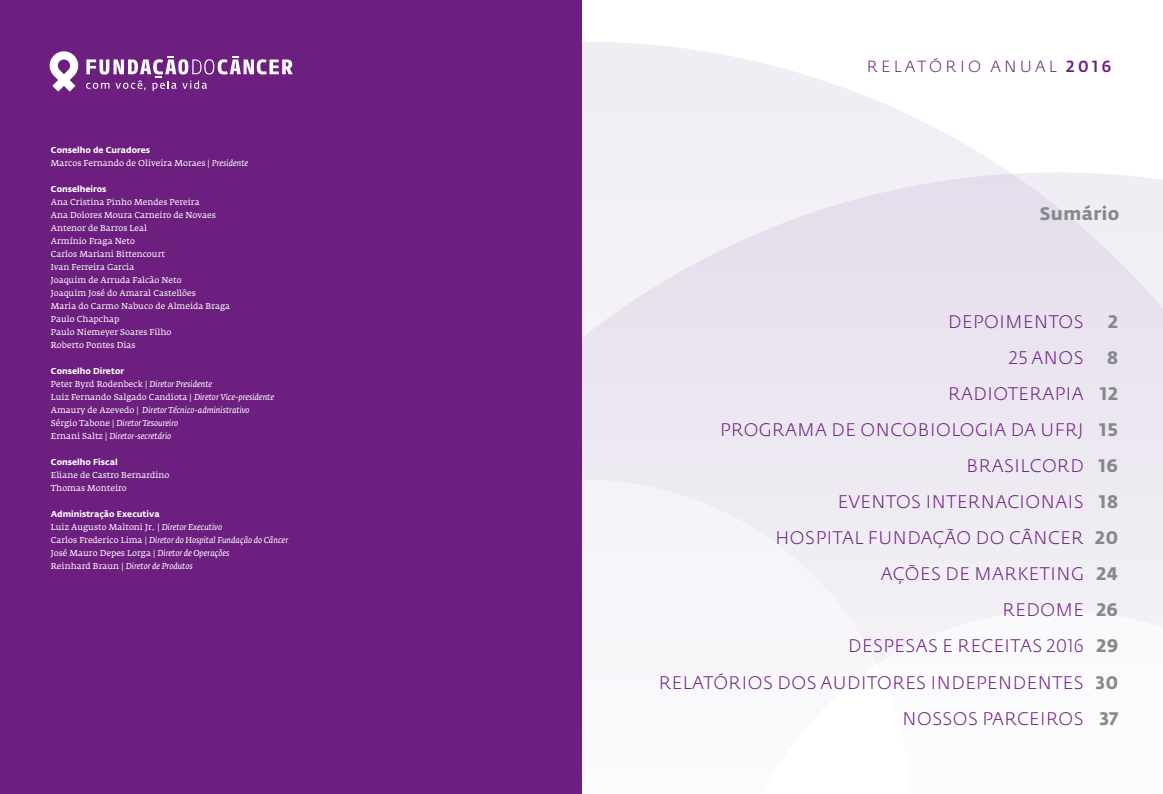
<style>
.page{position:relative;width:1163px;height:794px;background:#fff}
.page>*{position:absolute;margin:0;border:0;box-sizing:border-box;transform-origin:0 0}
.t1{font:300 18px/36px "Fedra Sans Std";letter-spacing:.035em;color:#6d1f80;text-align:right}
.t2{font:700 18px "Fedra Sans Std";color:#87888a}
.t3{font:300 16px "Fedra Sans Std";color:#6d1f80}
.t4{font:500 16px "Fedra Sans Std";color:#6d1f80}
.t5{font:8.5px/13px "Fedra Serif A";color:#fff}
.t6{font:italic 8.5px/13px "Fedra Serif A";color:#fff}
.t7{font:700 8.5px "Fedra Sans Std";color:#fff}
.s1{font-style:italic}
.s2{font-style:normal}
.s3{font-weight:700;color:#87888a}
</style>
<div class="page">
<svg style="left:581px;top:42px;width:581px;height:752px;fill:#f1eef5"></svg>
<div style="left:0;top:0;width:581px;height:794px;background:#6d1f80"></div>
<svg style="left:86px;top:56px;width:206px;height:35px"></svg>
<svg style="left:50px;top:51px;width:28px;height:41px"></svg>
<p class="t7" style="left:51px;top:145px;width:101px">Conselho de Curadores</p>
<p class="t5" style="left:51px;top:157px;width:199px">Marcos Fernando de Oliveira Moraes | <span class="s1">Presidente</span></p>
<p class="t7" style="left:51px;top:184px;width:57px">Conselheiros</p>
<p class="t5" style="left:51px;top:196px;width:181px">Ana Cristina Pinho Mendes Pereira<br>Ana Dolores Moura Carneiro de Novaes<br>Antenor de Barros Leal<br>Armínio Fraga Neto<br>Carlos Mariani Bittencourt<br>Ivan Ferreira Garcia<br>Joaquim de Arruda Falcão Neto<br>Joaquim José do Amaral Castellões<br>Maria do Carmo Nabuco de Almeida Braga<br>Paulo Chapchap<br>Paulo Niemeyer Soares Filho<br>Roberto Pontes Dias</p>
<p class="t7" style="left:51px;top:366px;width:75px">Conselho Diretor</p>
<p class="t6" style="left:51px;top:378px;width:225px"><span class="s2">Peter Byrd Rodenbeck |</span> Diretor Presidente<br><span class="s2">Luiz Fernando Salgado Candiota |</span> Diretor Vice-presidente <span class="s2">Amaury de Azevedo |</span> Diretor Técnico-administrativo <span class="s2">Sérgio Tabone |</span> Diretor Tesoureiro<br><span class="s2">Ernani Saltz |</span> Diretor-secretário</p>
<p class="t7" style="left:51px;top:457px;width:68px">Conselho Fiscal</p>
<p class="t5" style="left:51px;top:469px;width:120px">Eliane de Castro Bernardino<br>Thomas Monteiro</p>
<p class="t7" style="left:51px;top:509px;width:110px">Administração Executiva</p>
<p class="t6" style="left:51px;top:521px;width:239px"><span class="s2">Luiz Augusto Maltoni Jr. |</span> Diretor Executivo<br><span class="s2">Carlos Frederico Lima |</span> Diretor do Hospital Fundação do Câncer <span class="s2">José Mauro Depes Lorga |</span> Diretor de Operações<br><span class="s2">Reinhard Braun |</span> Diretor de Produtos</p>
<h2 class="t3" style="left:866px;top:56px;width:27px">RELAT</h2>
<h2 class="t3" style="left:929px;top:56px;width:41px">ÓRIO</h2>
<h2 class="t3" style="left:990px;top:56px;width:15px">ANUAL</h2>
<h2 class="t4" style="left:1066px;top:56px;width:46px">2016</h2>
<h1 class="t2" style="left:1039px;top:203px;width:81px">Sumário</h1>
<h1 class="t1" style="left:962px;top:304px;width:123px">EPOIMENTOS</h1>
<h1 class="t2" style="left:1107px;top:311px;width:11px">2</h1>
<h1 class="t1" style="left:1009px;top:340px;width:76px">25 ANOS</h1>
<h1 class="t1" style="left:947px;top:340px;width:171px"><span class="s3">8<br></span>RADIOTERAPIA <span class="s3">12</span></h1>
<h1 class="t1" style="left:646px;top:412px;width:34px">PR</h1>
<h1 class="t1" style="left:646px;top:412px;width:472px;text-align:left;text-indent:97px">OGRAMA DE ONCOBIOLOGIA DA U FRJ <span class="s3">15<br></span>BR</h1>
<h1 class="t1" style="left:775px;top:448px;width:344px">ASILCORD <span class="s3">16<br></span>EVENTOS INTERNACIONAIS <span class="s3">18<br></span>HOSPITAL FUNDAÇÃO DO CÂNCER <span class="s3">20<br></span>AÇÕES DE MARKETING <span class="s3">24<br></span>REDOME <span class="s3">26<br></span>DESPESAS E RECEITAS 2016 <span class="s3">29</span></h1>
<h1 class="t1" style="left:658px;top:664px;width:25px">RELATÓ</h1>
<h1 class="t1" style="left:728px;top:664px;width:24px">RIOS</h1>
<h1 class="t1" style="left:777px;top:664px;width:56px">DO S AUDITO</h1>
<h1 class="t1" style="left:892px;top:664px;width:52px">RES INDEPENDENTE</h1>
<h1 class="t1" style="left:902px;top:664px;width:217px">S <span class="s3">30<br></span>NOSSOS PARCEIROS <span class="s3">37</span></h1>
</div>
